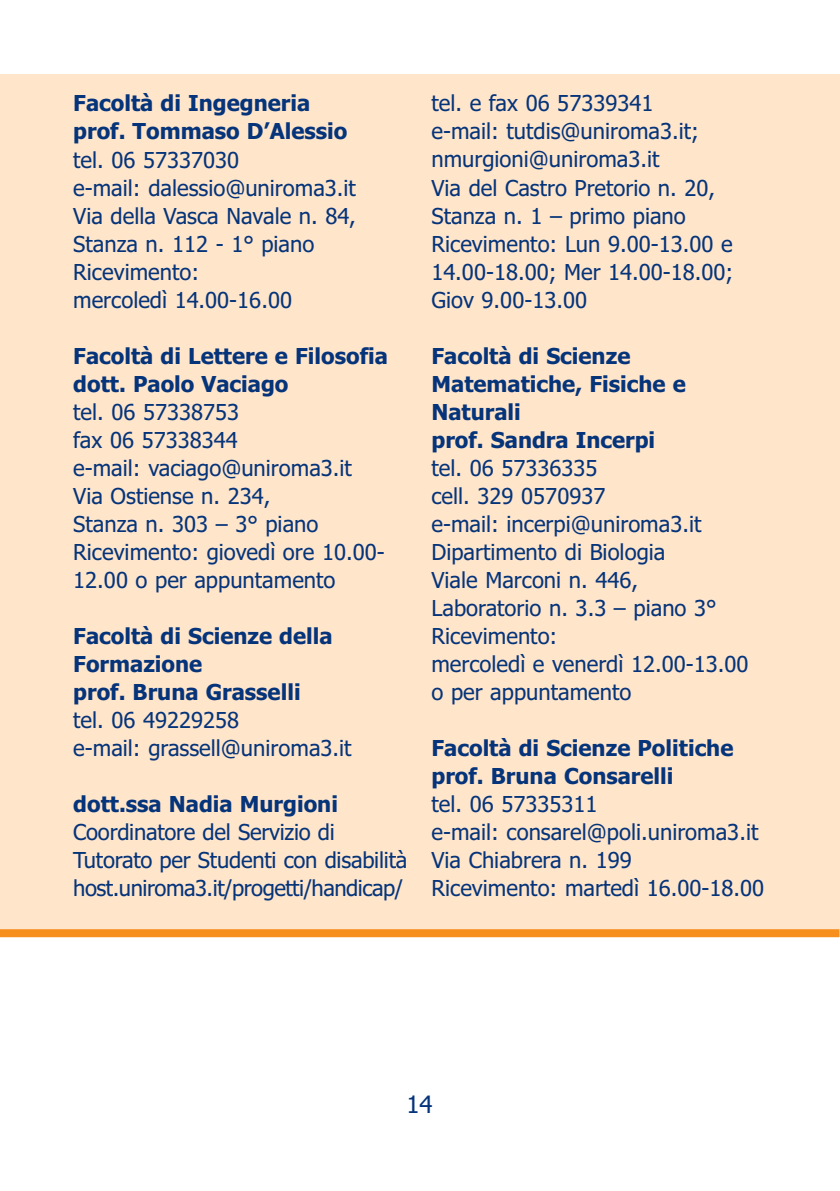
<style>
.page{position:relative;width:840px;height:1191px;background:#fff}
.page>*{position:absolute;margin:0;border:0;box-sizing:border-box;transform-origin:0 0}
.t1{font:24px "Tahoma";color:#05347a}
.t2{font:22px/28px "Tahoma";color:#05347a}
.t3{font:700 22px/28px "Tahoma";color:#05347a}
</style>
<div class="page">
<div style="left:0;top:74px;width:839px;height:862px;background:#ffe5ca"></div>
<div style="left:0;top:929px;width:839px;height:8px;background:#f78f1e"></div>
<p class="t3" style="left:73px;top:91px;width:275px">Facoltà di Ingegneria prof. Tommaso D’Alessio</p>
<p class="t2" style="left:73px;top:147px;width:284px">tel. 06 57337030<br>e-mail: dalessio@uniroma3.it<br>Via della Vasca Navale n. 84,<br>Stanza n. 112 - 1° piano<br>Ricevimento:<br>mercoledì 14.00-16.00</p>
<p class="t3" style="left:73px;top:343px;width:316px">Facoltà di Lettere e Filosofia dott. Paolo Vaciago</p>
<p class="t2" style="left:73px;top:399px;width:313px">tel. 06 57338753<br>fax 06 57338344<br>e-mail: vaciago@uniroma3.it<br>Via Ostiense n. 234,<br>Stanza n. 303 – 3° piano<br>Ricevimento: giovedì ore 10.00-<br>12.00 o per appuntamento</p>
<p class="t3" style="left:73px;top:623px;width:261px">Facoltà di Scienze della<br>Formazione<br>prof. Bruna Grasselli</p>
<p class="t2" style="left:73px;top:707px;width:280px">tel. 06 49229258<br>e-mail: grassell@uniroma3.it</p>
<p class="t3" style="left:73px;top:791px;width:266px">dott.ssa Nadia Murgioni</p>
<p class="t2" style="left:73px;top:819px;width:335px">Coordinatore del Servizio di<br>Tutorato per Studenti con disabilità host.uniroma3.it/progetti/handicap/</p>
<p class="t2" style="left:431px;top:91px;width:303px">tel. e fax 06 57339341<br>e-mail: tutdis@uniroma3.it; nmurgioni@uniroma3.it<br>Via del Castro Pretorio n. 20,<br>Stanza n. 1 – primo piano<br>Ricevimento: Lun 9.00-13.00 e<br>14.00-18.00; Mer 14.00-18.00;<br>Giov 9.00-13.00</p>
<p class="t3" style="left:431px;top:343px;width:256px">Facoltà di Scienze<br>Matematiche, Fisiche e<br>Naturali<br>prof. Sandra Incerpi</p>
<p class="t2" style="left:431px;top:455px;width:318px">tel. 06 57336335<br>cell. 329 0570937<br>e-mail: incerpi@uniroma3.it<br>Dipartimento di Biologia<br>Viale Marconi n. 446,<br>Laboratorio n. 3.3 – piano 3°<br>Ricevimento:<br>mercoledì e venerdì 12.00-13.00 o per appuntamento</p>
<p class="t3" style="left:431px;top:735px;width:303px">Facoltà di Scienze Politiche prof. Bruna Consarelli</p>
<p class="t2" style="left:431px;top:791px;width:334px">tel. 06 57335311<br>e-mail: consarel@poli.uniroma3.it<br>Via Chiabrera n. 199<br>Ricevimento: martedì 16.00-18.00</p>
<p class="t1" style="left:406px;top:1095px;width:28px">14</p>
</div>
